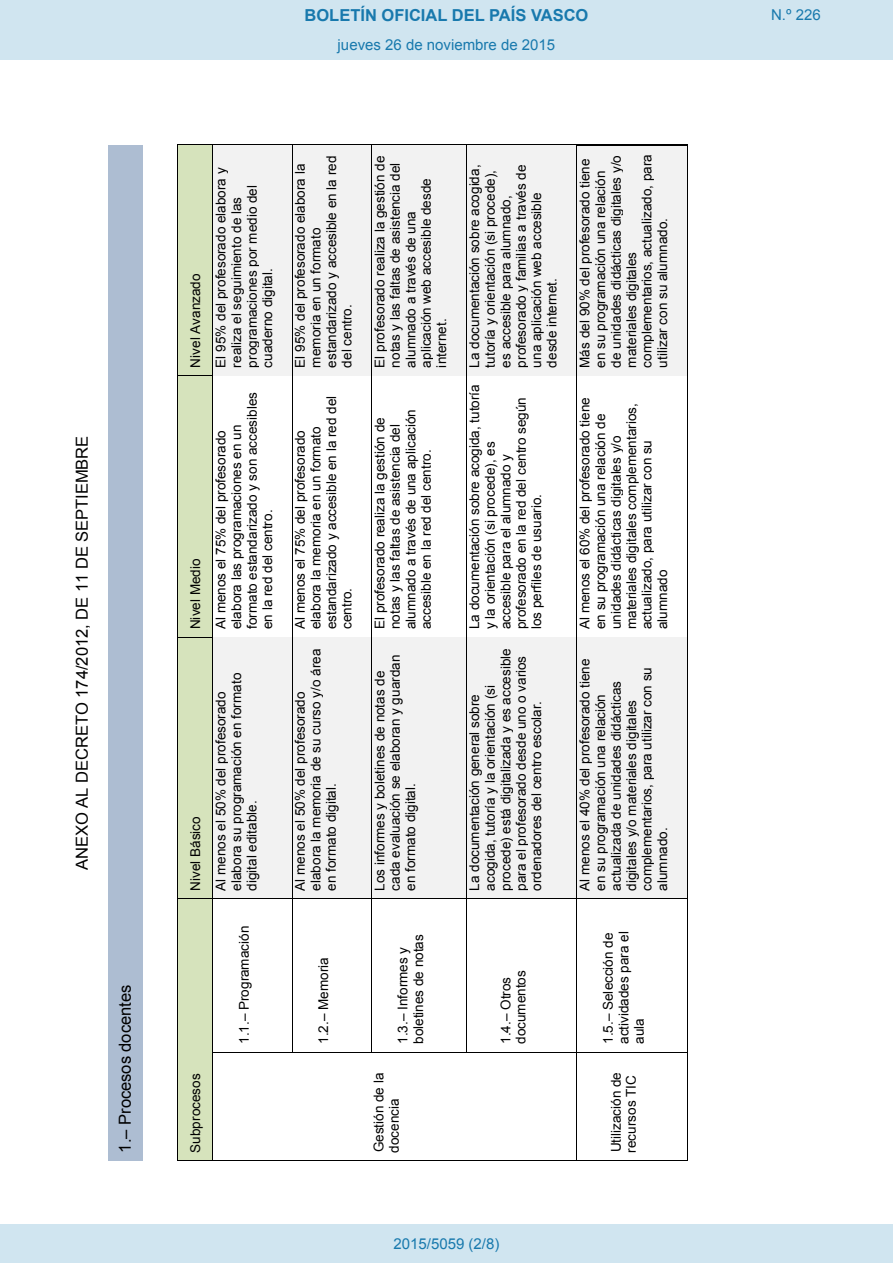
<style>
.page{position:relative;width:893px;height:1263px;background:#fff}
.page>*{position:absolute;margin:0;border:0;box-sizing:border-box;transform-origin:0 0}
.t1{font:16.5px "Arial";letter-spacing:-.005em;color:#000}
.t2{font:700 16.5px "Arial";color:#1879ad}
.Paginacion_Centro{font:15px "Arial";color:#1879ad}
.t3{font:13.5px/15.5px "Arial";letter-spacing:.005em;color:#000}
</style>
<div class="page">
<div style="left:108px;top:145px;width:34px;height:1016px;background:#adbdd2"></div>
<div style="left:178px;top:899px;width:34px;height:261px;background:#d6e3bc"></div>
<div style="left:178px;top:637px;width:34px;height:261px;background:#d6e3bc"></div>
<div style="left:178px;top:376px;width:34px;height:261px;background:#d6e3bc"></div>
<div style="left:178px;top:145px;width:34px;height:230px;background:#d6e3bc"></div>
<hr style="left:178px;top:899px;width:1px;height:261px;background:#000">
<hr style="left:178px;top:637px;width:1px;height:261px;background:#000">
<hr style="left:178px;top:376px;width:1px;height:261px;background:#000">
<hr style="left:178px;top:145px;width:1px;height:230px;background:#000">
<hr style="left:178px;top:1160px;width:34px;height:1px;background:#000">
<hr style="left:178px;top:898px;width:34px;height:1px;background:#000">
<hr style="left:178px;top:637px;width:34px;height:1px;background:#000">
<hr style="left:178px;top:375px;width:34px;height:1px;background:#000">
<hr style="left:178px;top:144px;width:34px;height:1px;background:#000">
<div style="left:213px;top:637px;width:79px;height:261px;background:#f2f2f2"></div>
<div style="left:213px;top:145px;width:79px;height:231px;background:#f2f2f2"></div>
<hr style="left:212px;top:1052px;width:1px;height:108px;background:#000">
<hr style="left:212px;top:899px;width:1px;height:153px;background:#000">
<hr style="left:212px;top:637px;width:1px;height:261px;background:#000">
<hr style="left:212px;top:376px;width:1px;height:260px;background:#000">
<hr style="left:212px;top:145px;width:1px;height:229px;background:#000">
<hr style="left:213px;top:1160px;width:79px;height:1px;background:#000">
<hr style="left:213px;top:1052px;width:79px;height:1px;background:#000">
<hr style="left:213px;top:898px;width:79px;height:1px;background:#000">
<hr style="left:213px;top:144px;width:79px;height:1px;background:#000">
<div style="left:292px;top:637px;width:79px;height:261px;background:#f2f2f2"></div>
<div style="left:292px;top:145px;width:79px;height:231px;background:#f2f2f2"></div>
<hr style="left:292px;top:899px;width:1px;height:153px;background:#000">
<hr style="left:292px;top:637px;width:1px;height:261px;background:#000">
<hr style="left:292px;top:376px;width:1px;height:260px;background:#000">
<hr style="left:292px;top:145px;width:1px;height:230px;background:#000">
<hr style="left:292px;top:1160px;width:79px;height:1px;background:#000">
<hr style="left:292px;top:1052px;width:79px;height:1px;background:#000">
<hr style="left:292px;top:898px;width:79px;height:1px;background:#000">
<hr style="left:292px;top:144px;width:79px;height:1px;background:#000">
<div style="left:372px;top:637px;width:94px;height:261px;background:#f2f2f2"></div>
<div style="left:372px;top:145px;width:94px;height:231px;background:#f2f2f2"></div>
<hr style="left:371px;top:899px;width:1px;height:153px;background:#000">
<hr style="left:371px;top:637px;width:1px;height:261px;background:#000">
<hr style="left:371px;top:376px;width:1px;height:260px;background:#000">
<hr style="left:371px;top:145px;width:1px;height:230px;background:#000">
<hr style="left:372px;top:1160px;width:94px;height:1px;background:#000">
<hr style="left:372px;top:1052px;width:94px;height:1px;background:#000">
<hr style="left:372px;top:898px;width:94px;height:1px;background:#000">
<hr style="left:372px;top:144px;width:94px;height:1px;background:#000">
<div style="left:467px;top:637px;width:109px;height:261px;background:#f2f2f2"></div>
<div style="left:467px;top:145px;width:109px;height:231px;background:#f2f2f2"></div>
<hr style="left:466px;top:899px;width:1px;height:153px;background:#000">
<hr style="left:466px;top:637px;width:1px;height:261px;background:#000">
<hr style="left:466px;top:376px;width:1px;height:260px;background:#000">
<hr style="left:466px;top:145px;width:1px;height:230px;background:#000">
<hr style="left:467px;top:1160px;width:109px;height:1px;background:#000">
<hr style="left:467px;top:1052px;width:109px;height:1px;background:#000">
<hr style="left:467px;top:898px;width:109px;height:1px;background:#000">
<hr style="left:467px;top:144px;width:109px;height:1px;background:#000">
<div style="left:577px;top:637px;width:110px;height:261px;background:#f2f2f2"></div>
<div style="left:577px;top:146px;width:110px;height:230px;background:#f2f2f2"></div>
<hr style="left:576px;top:1052px;width:1px;height:108px;background:#000">
<hr style="left:576px;top:899px;width:1px;height:153px;background:#000">
<hr style="left:576px;top:637px;width:1px;height:261px;background:#000">
<hr style="left:576px;top:376px;width:1px;height:260px;background:#000">
<hr style="left:576px;top:146px;width:1px;height:229px;background:#000">
<hr style="left:577px;top:1160px;width:110px;height:1px;background:#000">
<hr style="left:687px;top:1052px;width:1px;height:108px;background:#000">
<hr style="left:577px;top:1052px;width:110px;height:1px;background:#000">
<hr style="left:687px;top:899px;width:1px;height:153px;background:#000">
<hr style="left:577px;top:898px;width:110px;height:1px;background:#000">
<hr style="left:687px;top:637px;width:1px;height:261px;background:#000">
<hr style="left:687px;top:376px;width:1px;height:260px;background:#000">
<hr style="left:687px;top:146px;width:1px;height:229px;background:#000">
<hr style="left:577px;top:144px;width:110px;height:2px;background:#000">
<div style="left:0;top:0;width:893px;height:60px;background:#d0e5f0"></div>
<div style="left:0;top:1225px;width:893px;height:38px;background:#d0e5f0"></div>
<p class="t1" style="left:71px;top:870px;width:436px;rotate:-90deg">ANEXO AL DECRETO 174/2012, DE 11 DE SEPTIEMBRE</p>
<p class="t1" style="left:114px;top:1153px;width:169px;rotate:-90deg">1.– Procesos docentes</p>
<p class="t2" style="left:305px;top:4px;width:285px">BOLETÍN OFICIAL DEL PAÍS VASCO</p>
<p class="Paginacion_Centro" style="left:771px;top:5px;width:51px">N.º 226</p>
<p class="Paginacion_Centro" style="left:338px;top:35px;width:219px">jueves 26 de noviembre de 2015</p>
<p class="t3" style="left:188px;top:367px;width:95px;rotate:-90deg">Nivel Avanzado</p>
<p class="t3" style="left:188px;top:629px;width:72px;rotate:-90deg">Nivel Medio</p>
<p class="t3" style="left:213px;top:367px;width:201px;rotate:-90deg">El 95% del profesorado elabora y realiza el seguimiento de las programaciones por medio del cuaderno digital.</p>
<p class="t3" style="left:213px;top:629px;width:239px;rotate:-90deg">Al menos el 75% del profesorado elabora las programaciones en un formato estandarizado y son accesibles en la red del centro.</p>
<p class="t3" style="left:188px;top:891px;width:76px;rotate:-90deg">Nivel Básico</p>
<p class="t3" style="left:213px;top:891px;width:219px;rotate:-90deg">Al menos el 50% del profesorado elabora su programación en formato digital editable.</p>
<p class="t3" style="left:188px;top:1153px;width:80px;rotate:-90deg">Subprocesos</p>
<p class="t3" style="left:236px;top:1044px;width:120px;rotate:-90deg">1.1.– Programación</p>
<p class="t3" style="left:293px;top:367px;width:213px;rotate:-90deg">El 95% del profesorado elabora la memoria en un formato estandarizado y accesible en la red del centro.</p>
<p class="t3" style="left:293px;top:629px;width:235px;rotate:-90deg">Al menos el 75% del profesorado elabora la memoria en un formato estandarizado y accesible en la red del centro.</p>
<p class="t3" style="left:293px;top:891px;width:243px;rotate:-90deg">Al menos el 50% del profesorado elabora la memoria de su curso y/o área en formato digital.</p>
<p class="t3" style="left:316px;top:1044px;width:88px;rotate:-90deg">1.2.– Memoria</p>
<p class="t3" style="left:372px;top:367px;width:213px;rotate:-90deg">El profesorado realiza la gestión de notas y las faltas de asistencia del alumnado a través de una aplicación web accesible desde internet.</p>
<p class="t3" style="left:372px;top:629px;width:222px;rotate:-90deg">El profesorado realiza la gestión de notas y las faltas de asistencia del alumnado a través de una aplicación accesible en la red del centro.</p>
<p class="t3" style="left:372px;top:891px;width:237px;rotate:-90deg">Los informes y boletines de notas de cada evaluación se elaboran y guardan en formato digital.</p>
<p class="t3" style="left:395px;top:1044px;width:111px;rotate:-90deg">1.3.– Informes y boletines de notas</p>
<p class="t3" style="left:371px;top:1153px;width:81px;rotate:-90deg">Gestión de la docencia</p>
<p class="t3" style="left:467px;top:367px;width:204px;rotate:-90deg">La documentación sobre acogida, tutoría y orientación (si procede), es accesible para alumnado, profesorado y familias a través de una aplicación web accesible desde internet.</p>
<p class="t3" style="left:467px;top:629px;width:246px;rotate:-90deg">La documentación sobre acogida, tutoría y la orientación (si procede), es accesible para el alumnado y profesorado en la red del centro según los perfiles de usuario.</p>
<p class="t3" style="left:467px;top:891px;width:244px;rotate:-90deg">La documentación general sobre acogida, tutoría y la orientación (si procede) está digitalizada y es accesible para el profesorado desde uno o varios ordenadores del centro escolar.</p>
<p class="t3" style="left:498px;top:1044px;width:75px;rotate:-90deg">1.4.– Otros documentos</p>
<p class="t3" style="left:577px;top:367px;width:215px;rotate:-90deg">Más del 90% del profesorado tiene en su programación una relación de unidades didácticas digitales y/o materiales digitales complementarios, actualizado, para utilizar con su alumnado.</p>
<p class="t3" style="left:577px;top:629px;width:233px;rotate:-90deg">Al menos el 60% del profesorado tiene en su programación una relación de unidades didácticas digitales y/o materiales digitales complementarios, actualizado, para utilizar con su alumnado</p>
<p class="t3" style="left:577px;top:891px;width:233px;rotate:-90deg">Al menos el 40% del profesorado tiene en su programación una relación actualizada de unidades didácticas digitales y/o materiales digitales complementarios, para utilizar con su alumnado.</p>
<p class="t3" style="left:601px;top:1044px;width:114px;text-align:justify;rotate:-90deg">1.5.– Selección de actividades para el aula</p>
<p class="t3" style="left:608px;top:1153px;width:82px;rotate:-90deg">Utilización de recursos TIC</p>
<p class="Paginacion_Centro" style="left:393px;top:1234px;width:107px">2015/5059 (2/8)</p>
</div>
